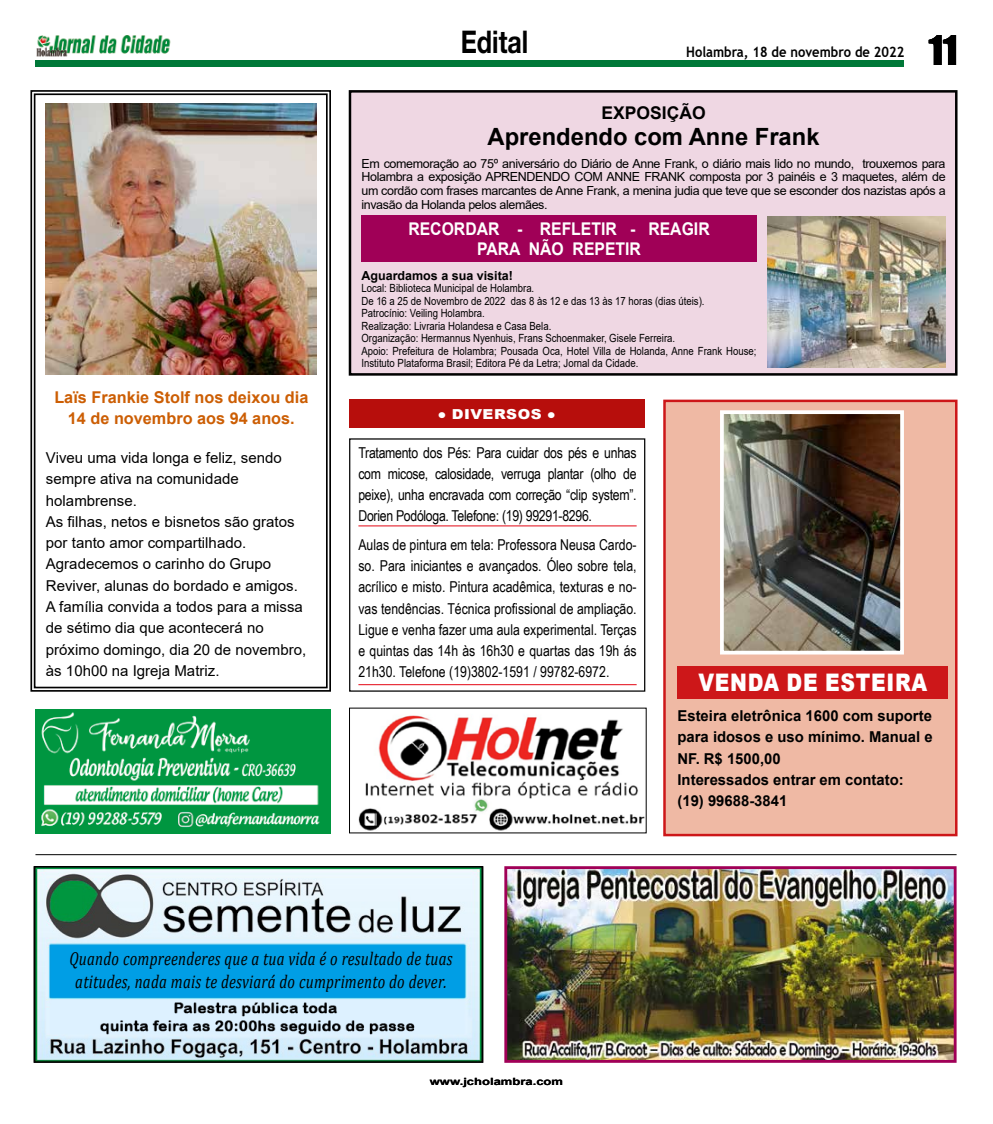
<style>
.page{position:relative;width:993px;height:1124px;background:#fff}
.page>*{position:absolute;margin:0;border:0;box-sizing:border-box;transform-origin:0 0}
.t1{font:37.5px "Impact";color:#000}
.t2{font:700 31.25px "Helvetica Neue";color:#000;scale:.8 1}
.t3{font:900 24.12px "Arial";letter-spacing:.035em;color:#fff;scale:.84 1}
.t4{font:700 23.75px "Arial";color:#000}
.t5{font:italic 18.75px/23.5px "Cambria";letter-spacing:.02em;color:#000;text-align:center;scale:.79 1}
.t6{font:700 17.5px/20px "Arial";color:#fff;text-align:center;scale:.9 1}
.t7{font:700 17.5px "Arial";color:#000}
.t8{font:700 16.25px/21.2px "Arial";color:#cc5e04;text-align:center}
.t9{font:15px/21.2px "Arial Narrow";letter-spacing:-.02em;color:#000;text-align:justify}
.t10{font:15px/21.2px "Arial";color:#000}
.t11{font:700 15px/21.2px "Arial";color:#000}
.t12{font:700 14.38px "Trebuchet MS";color:#000;scale:.9 1}
.t13{font:900 13.75px "Arial";letter-spacing:.035em;color:#fff;scale:1.1 1}
.t14{font:12.5px/13.8px "Arial";letter-spacing:-.03em;color:#000;text-align:justify}
.t15{font:700 12.5px "Arial";color:#000}
.t16{font:11.25px/12.5px "Arial";color:#000;scale:.85 1}
.t17{font:700 10px "Arial";color:#000;scale:1.3 1}
</style>
<div class="page">
<img style="left:36px;top:35px;width:135px;height:22px">
<div style="left:35px;top:60px;width:869px;height:7px;background:#007838"></div>
<img style="left:508px;top:870px;width:444px;height:188px">
<div style="left:504px;top:866px;width:452px;height:196px;border:3px solid #a00057"></div>
<img style="left:35px;top:868px;width:446px;height:192px">
<div style="left:33px;top:866px;width:450px;height:196px;border:1px solid #000"></div>
<hr style="left:35px;top:854px;width:921px;height:1px;background:#000">
<svg style="left:30px;top:90px;width:301px;height:602px"></svg>
<div style="left:34px;top:93px;width:293px;height:595px;border:2px solid #000"></div>
<img style="left:46px;top:103px;width:270px;height:271px">
<img style="left:35px;top:709px;width:296px;height:124px">
<div style="left:350px;top:91px;width:605px;height:283px;background:#efd7e3"></div>
<div style="left:348px;top:90px;width:609px;height:285px;border:2px solid #000"></div>
<div style="left:361px;top:216px;width:395px;height:46px;background:#a00057"></div>
<img style="left:767px;top:217px;width:178px;height:150px">
<div style="left:349px;top:399px;width:295px;height:29px;background:#b70e0c"></div>
<div style="left:349px;top:438px;width:296px;height:253px;border:1px solid #000"></div>
<hr style="left:358px;top:525px;width:278px;height:1px;background:#e30613">
<hr style="left:358px;top:684px;width:278px;height:1px;background:#e30613">
<img style="left:358px;top:715px;width:286px;height:116px">
<div style="left:663px;top:399px;width:294px;height:437px;background:#efb9a4;border:2px solid #cd1719"></div>
<img style="left:724px;top:415px;width:174px;height:234px">
<div style="left:719px;top:410px;width:184px;height:244px;border:4px solid #fff"></div>
<div style="left:677px;top:666px;width:270px;height:32px;background:#cd1719"></div>
<h2 class="t2" style="left:460px;top:23px;width:86px">Edital</h2>
<p class="t12" style="left:686px;top:43px;width:244px">Holambra, 18 de novembro de 2022</p>
<h1 class="t1" style="left:928px;top:21px;width:30px">11</h1>
<p class="t7" style="left:601px;top:100px;width:106px">EXPOSIÇÃO</p>
<h3 class="t4" style="left:487px;top:120px;width:333px">Aprendendo com Anne Frank</h3>
<p class="t14" style="left:361px;top:156px;width:585px">Em comemoração ao 75º aniversário do Diário de Anne Frank, o diário mais lido no mundo, trouxemos para Holambra a exposição APRENDENDO COM ANNE FRANK composta por 3 painéis e 3 maquetes, além de um cordão com frases marcantes de Anne Frank, a menina judia que teve que se esconder dos nazistas após a invasão da Holanda pelos alemães.</p>
<p class="t6" style="left:408px;top:219px;width:336px">RECORDAR - REFLETIR - REAGIR<br>PARA NÃO REPETIR</p>
<p class="t8" style="left:54px;top:387px;width:255px">Laïs Frankie Stolf nos deixou dia<br>14 de novembro aos 94 anos.</p>
<p class="t10" style="left:46px;top:447px;width:262px">Viveu uma vida longa e feliz, sendo sempre ativa na comunidade holambrense.<br>As filhas, netos e bisnetos são gratos por tanto amor compartilhado.<br>Agradecemos o carinho do Grupo<br>Reviver, alunas do bordado e amigos.<br>A família convida a todos para a missa de sétimo dia que acontecerá no próximo domingo, dia 20 de novembro, às 10h00 na Igreja Matriz.</p>
<p class="t15" style="left:361px;top:266px;width:153px">Aguardamos a sua visita!</p>
<p class="t16" style="left:361px;top:282px;width:466px">Local: Biblioteca Municipal de Holambra.<br>De 16 a 25 de Novembro de 2022 das 8 às 12 e das 13 às 17 horas (dias úteis).<br>Patrocínio: Veiling Holambra.<br>Realização: Livraria Holandesa e Casa Bela.<br>Organização: Hermannus Nyenhuis, Frans Schoenmaker, Gisele Ferreira.<br>Apoio: Prefeitura de Holambra; Pousada Oca, Hotel Villa de Holanda, Anne Frank House; Instituto Plataforma Brasil; Editora Pé da Letra; Jornal da Cidade.</p>
<p class="t13" style="left:437px;top:404px;width:109px">● DIVERSOS ●</p>
<p class="t9" style="left:358px;top:441px;width:279px">Tratamento dos Pés: Para cuidar dos pés e unhas com micose, calosidade, verruga plantar (olho de peixe), unha encravada com correção “clip system”.<br>Dorien Podóloga. Telefone: (19) 99291-8296.</p>
<p class="t9" style="left:358px;top:533px;width:279px">Aulas de pintura em tela: Professora Neusa Cardo&shy;so. Para iniciantes e avançados. Óleo sobre tela, acrílico e misto. Pintura acadêmica, texturas e no&shy;vas tendências. Técnica profissional de ampliação.<br>Ligue e venha fazer uma aula experimental. Terças e quintas das 14h às 16h30 e quartas das 19h ás 21h30. Telefone (19)3802-1591 / 99782-6972.</p>
<h3 class="t3" style="left:698px;top:665px;width:274px">VENDA DE ESTEIRA</h3>
<p class="t11" style="left:677px;top:705px;width:257px">Esteira eletrônica 1600 com suporte para idosos e uso mínimo. Manual e<br>NF. R$ 1500,00<br>Interessados entrar em contato: (19) 99688-3841</p>
<p class="t5" style="left:69px;top:945px;width:486px">Quando compreenderes que a tua vida é o resultado de tuas atitudes, nada mais te desviará do cumprimento do dever.</p>
<p class="t17" style="left:429px;top:1074px;width:104px">www.jcholambra.com</p>
</div>
